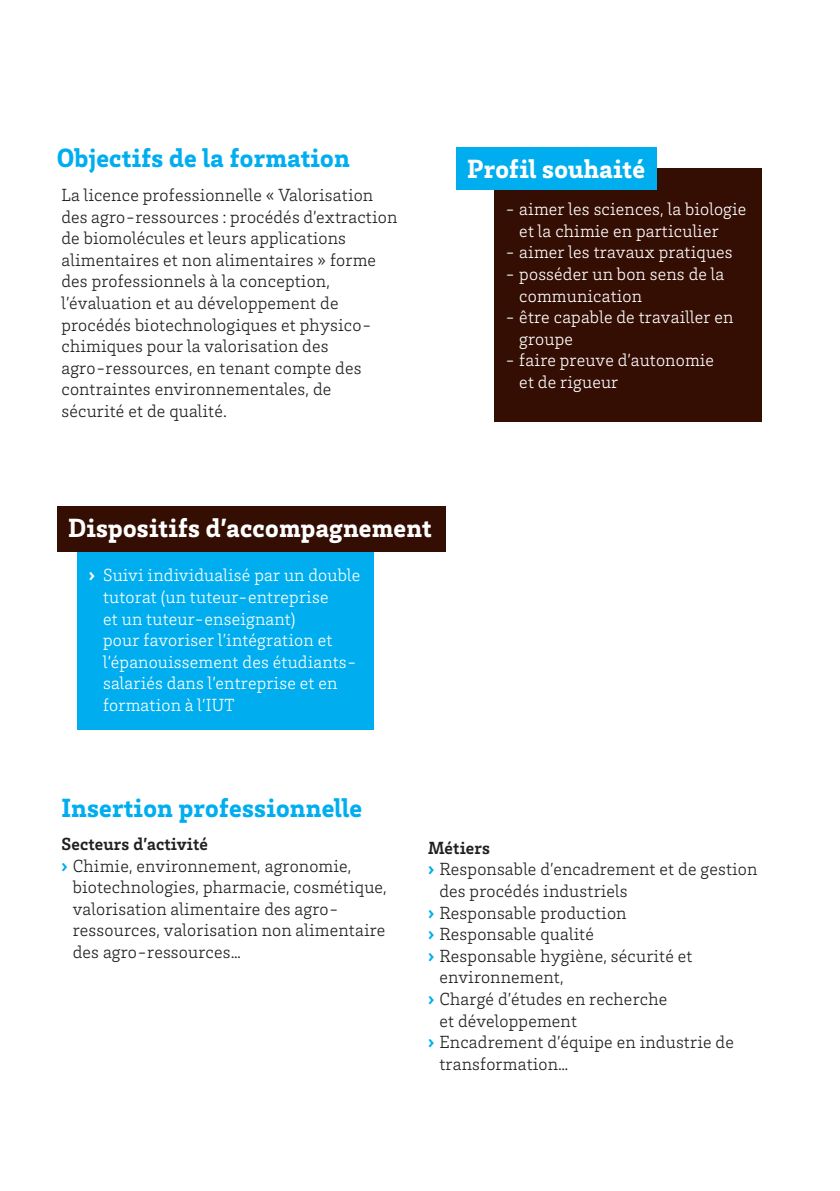
<style>
.page{position:relative;width:840px;height:1191px;background:#fff}
.page>*{position:absolute;margin:0;border:0;box-sizing:border-box;transform-origin:0 0}
._01_Titre_Bleu_13_5{font:900 27px "Brix Slab";letter-spacing:.01em;color:#00aeef}
._01_Titre_Blanc_13_5{font:900 27px "Brix Slab";letter-spacing:.01em;color:#fff}
._01_Titre_Bleu_13_5-2{font:900 27px "Brix Slab";letter-spacing:.01em;color:#fff}
._10_TEXTE_Light_9{font:300 18px/21.6px "Brix Slab";letter-spacing:.01em;color:#231f20}
.t1{font:300 18px/21.6px "Brix Slab";letter-spacing:.01em;color:#fff}
._03_SousTitre_Noir_9{font:700 18px "Brix Slab";letter-spacing:.01em;color:#231f20}
.TXT_Ital_9{font:700 18px "Brix Slab";letter-spacing:.01em;color:#231f20}
.s1{font-weight:900}
.s2{font-weight:900;color:#00aeef}
</style>
<div class="page">
<div style="left:77px;top:539px;width:296px;height:190px;background:#00aeef"></div>
<div style="left:57px;top:506px;width:388px;height:46px;background:#340d03"></div>
<div style="left:493px;top:168px;width:268px;height:253px;background:#340d03"></div>
<div style="left:455px;top:147px;width:201px;height:42px;background:#00aeef"></div>
<p class="_01_Titre_Bleu_13_5" style="left:57px;top:140px;width:294px">Objectifs de la formation</p>
<p class="_10_TEXTE_Light_9" style="left:61px;top:183px;width:337px">La licence professionnelle « Valorisation des agro-ressources : procédés d’extraction de biomolécules et leurs applications alimentaires et non alimentaires » forme des professionnels à la conception, l’évaluation et au développement de procédés biotechnologiques et physico&shy;chimiques pour la valorisation des agro-ressources, en tenant compte des contraintes environnementales, de sécurité et de qualité.</p>
<p class="_01_Titre_Bleu_13_5-2" style="left:467px;top:151px;width:179px">Profil souhaité</p>
<p class="t1" style="left:519px;top:198px;width:228px;text-indent:-14px">- aimer les sciences, la biologie et la chimie en particulier</p>
<p class="t1" style="left:505px;top:241px;width:229px">- aimer les travaux pratiques</p>
<p class="t1" style="left:519px;top:262px;width:206px;text-indent:-14px">- posséder un bon sens de la communication</p>
<p class="t1" style="left:519px;top:306px;width:215px;text-indent:-14px">- être capable de travailler en groupe</p>
<p class="t1" style="left:519px;top:349px;width:196px;text-indent:-14px">- faire preuve d’autonomie et de rigueur</p>
<p class="_01_Titre_Blanc_13_5" style="left:68px;top:510px;width:365px">Dispositifs d’accompagnement</p>
<p class="t1" style="left:103px;top:564px;width:258px;text-indent:-14px"><span class="s1">›</span> Suivi individualisé par un double tutorat (un tuteur-entreprise<br>et un tuteur-enseignant)<br>pour favoriser l’intégration et l’épanouissement des étudiants&shy;salariés dans l’entreprise et en formation à l’IUT</p>
<p class="_01_Titre_Bleu_13_5" style="left:61px;top:790px;width:302px">Insertion professionnelle</p>
<p class="_03_SousTitre_Noir_9" style="left:61px;top:832px;width:148px">Secteurs d’activité</p>
<p class="_10_TEXTE_Light_9" style="left:73px;top:854px;width:315px;text-indent:-11px"><span class="s2">›</span> Chimie, environnement, agronomie, biotechnologies, pharmacie, cosmétique, valorisation alimentaire des agro&shy;ressources, valorisation non alimentaire des agro-ressources…</p>
<p class="TXT_Ital_9" style="left:428px;top:836px;width:63px">Métiers</p>
<p class="_10_TEXTE_Light_9" style="left:439px;top:858px;width:319px;text-indent:-11px"><span class="s2">›</span> Responsable d’encadrement et de gestion des procédés industriels</p>
<p class="_10_TEXTE_Light_9" style="left:428px;top:901px;width:200px"><span class="s2">›</span> Responsable production</p>
<p class="_10_TEXTE_Light_9" style="left:428px;top:922px;width:167px"><span class="s2">›</span> Responsable qualité</p>
<p class="_10_TEXTE_Light_9" style="left:439px;top:944px;width:254px;text-indent:-11px"><span class="s2">›</span> Responsable hygiène, sécurité et environnement,</p>
<p class="_10_TEXTE_Light_9" style="left:439px;top:987px;width:229px;text-indent:-11px"><span class="s2">›</span> Chargé d’études en recherche et développement</p>
<p class="_10_TEXTE_Light_9" style="left:439px;top:1030px;width:296px;text-indent:-11px"><span class="s2">›</span> Encadrement d’équipe en industrie de transformation…</p>
</div>
